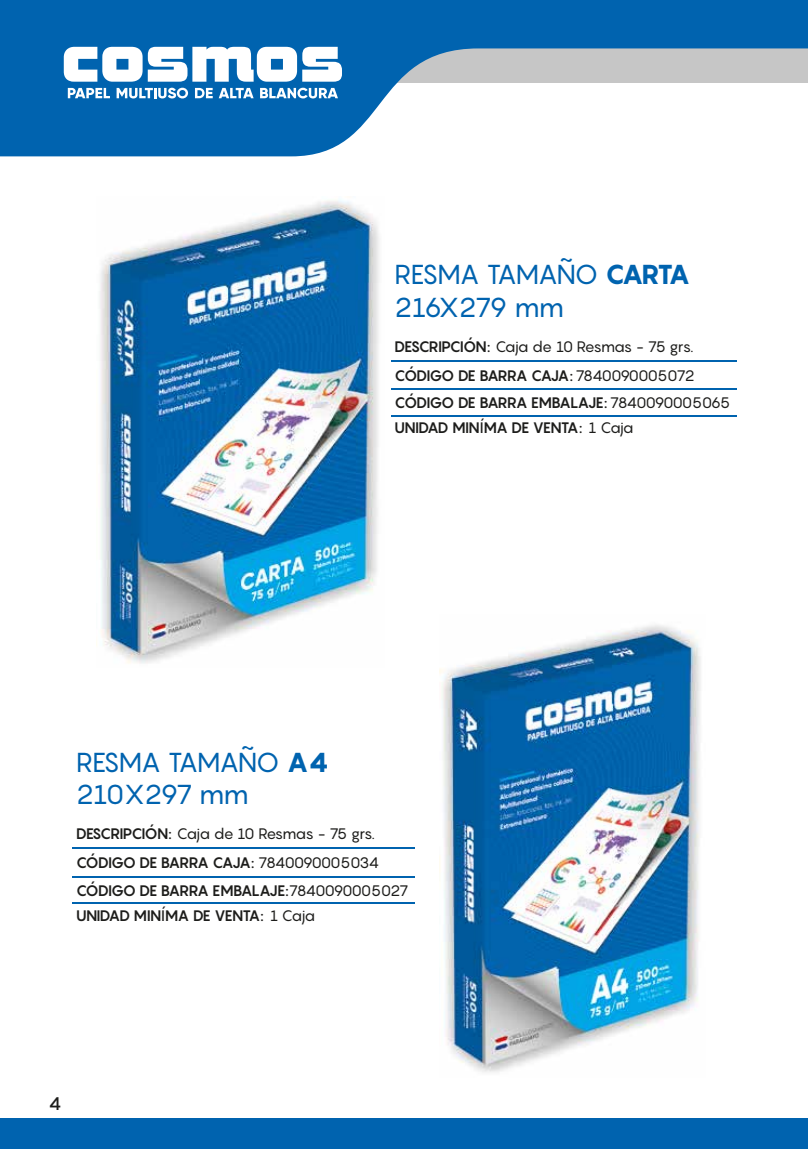
<style>
.page{position:relative;width:808px;height:1149px;background:#fff}
.page>*{position:absolute;margin:0;border:0;box-sizing:border-box;transform-origin:0 0}
.t1{font:27px "Pangram";letter-spacing:-.05em;color:#0063af}
.t2{font:500 18px "Pangram";color:#1d1d1b}
.t3{font:700 15px/27.5px "Pangram";letter-spacing:-.06em;color:#1d1d1b}
.t4{font:15px "Pangram";letter-spacing:-.06em;color:#1d1d1b}
.s1{font-weight:800}
.s2{font-weight:700}
.s3{font-weight:400}
.s4{font-weight:500}
</style>
<div class="page">
<div style="left:0;top:1118px;width:808px;height:30px;background:#0063af"></div>
<svg style="left:0;top:0;width:808px;height:156px;fill:#0063af"></svg>
<svg style="left:64px;top:47px;width:278px;height:35px"></svg>
<svg style="left:68px;top:88px;width:42px;height:10px"></svg>
<svg style="left:117px;top:88px;width:71px;height:10px"></svg>
<svg style="left:195px;top:88px;width:18px;height:10px"></svg>
<svg style="left:219px;top:88px;width:35px;height:10px"></svg>
<svg style="left:260px;top:88px;width:78px;height:10px"></svg>
<hr style="left:391px;top:359px;width:345px;height:2px;background:#0063af">
<hr style="left:73px;top:846px;width:342px;height:2px;background:#0063af">
<hr style="left:391px;top:388px;width:345px;height:2px;background:#0063af">
<hr style="left:73px;top:875px;width:342px;height:2px;background:#0063af">
<hr style="left:391px;top:414px;width:345px;height:2px;background:#0063af">
<hr style="left:73px;top:901px;width:342px;height:2px;background:#0063af">
<img style="left:100px;top:199px;width:279px;height:465px">
<img style="left:439px;top:625px;width:262px;height:447px">
<h1 class="t1" style="left:395px;top:257px;width:297px">RESMA TAMAÑO <span class="s1">CARTA</span></h1>
<h1 class="t1" style="left:395px;top:290px;width:171px">216X279 mm</h1>
<p class="t4" style="left:395px;top:336px;width:300px"><span class="s2">DESCRIPCIÓN:</span> Caja de 10 Resmas - 75 grs.</p>
<p class="t3" style="left:395px;top:361px;width:337px">CÓDIGO DE BARRA CAJA: <span class="s3">7840090005072<br></span>CÓDIGO DE BARRA EMBALAJE: <span class="s3">7840090005065</span></p>
<p class="t3" style="left:395px;top:414px;width:240px">UNIDAD MIN<span class="s4">Í</span>MA DE VENTA: <span class="s3">1 Caja</span></p>
<h1 class="t1" style="left:76px;top:744px;width:254px">RESMA TAMAÑO <span class="s1">A4</span></h1>
<h1 class="t1" style="left:76px;top:777px;width:174px">210X297 mm</h1>
<p class="t4" style="left:76px;top:823px;width:300px"><span class="s2">DESCRIPCIÓN:</span> Caja de 10 Resmas - 75 grs.</p>
<p class="t3" style="left:76px;top:848px;width:334px">CÓDIGO DE BARRA CAJA: <span class="s3">7840090005034<br></span>CÓDIGO DE BARRA EMBALAJE:<span class="s3">7840090005027</span></p>
<p class="t3" style="left:76px;top:901px;width:240px">UNIDAD MIN<span class="s4">Í</span>MA DE VENTA: <span class="s3">1 Caja</span></p>
<p class="t2" style="left:49px;top:1091px;width:14px">4</p>
</div>
